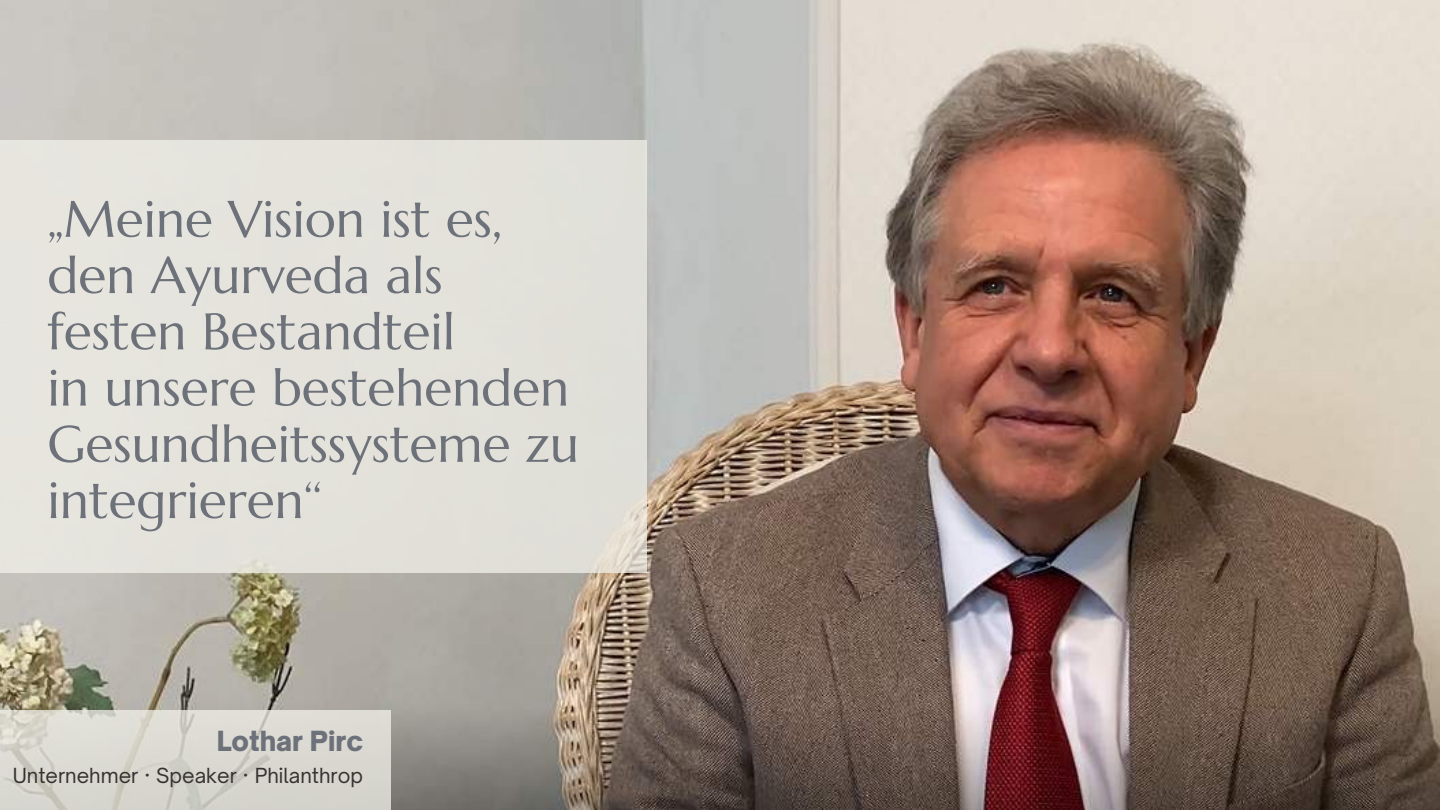
<style>
.page{position:relative;width:1440px;height:810px;background:#fff}
.page>*{position:absolute;margin:0;border:0;box-sizing:border-box;transform-origin:0 0}
.t1{font:51.3px/56.2px "Marcellus";color:#6d717a}
.t2{font:900 26.6px "Open Sauce One";color:#6d717a}
.t3{font:19.9px "Open Sauce One";color:#363231}
</style>
<div class="page">
<img style="left:0;top:0;width:1440px;height:810px">
<svg style="left:0;top:710px;width:390px;height:100px;background:#d8d6cf"></svg>
<div style="left:0;top:140px;width:647px;height:433px;background:#e4e2db"></div>
<p class="t1" style="left:47px;top:191px;width:533px">„Meine Vision ist es, den Ayurveda als festen Bestandteil<br>in unsere bestehenden<br>Gesundheitssysteme zu integrieren‘‘</p>
<p class="t2" style="left:217px;top:724px;width:148px">Lothar Pirc</p>
<p class="t3" style="left:13px;top:762px;width:352px">Unternehmer · Speaker · Philanthrop</p>
</div>
